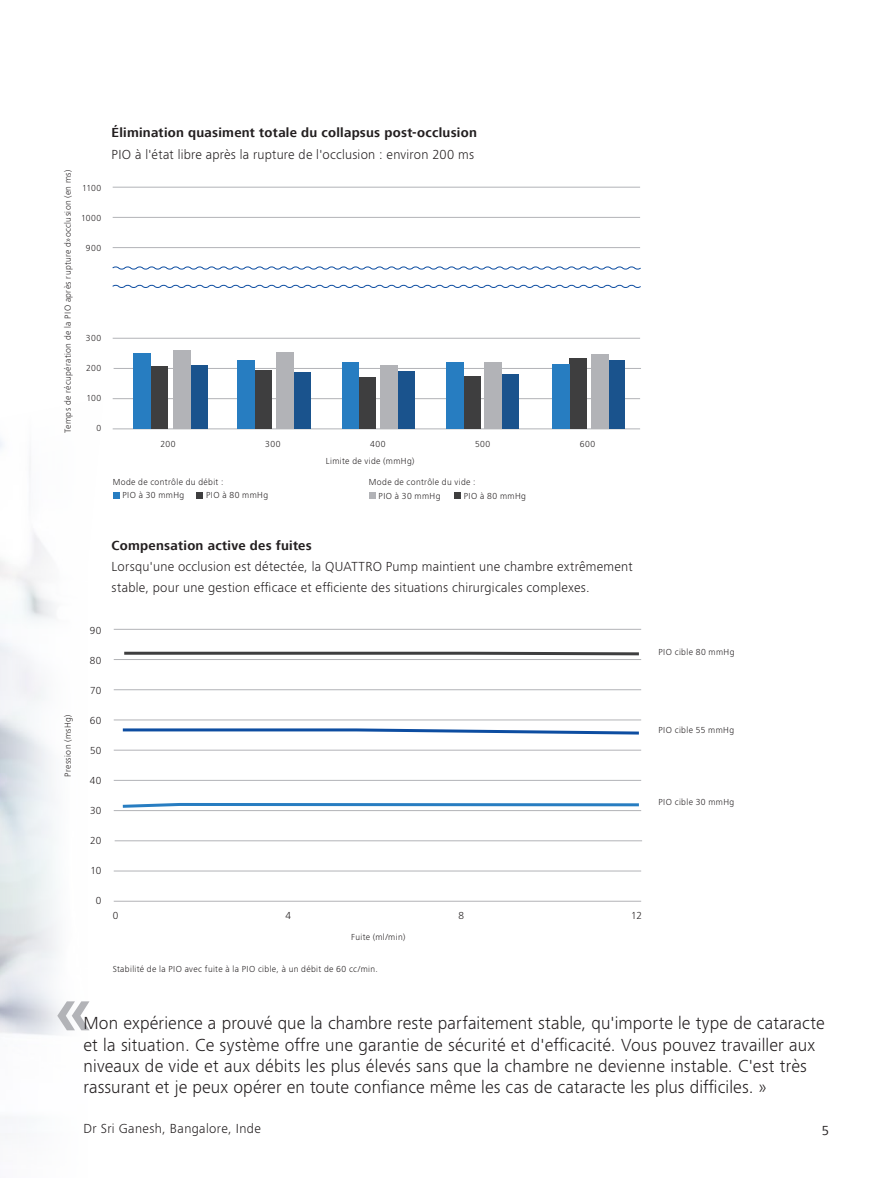
<style>
.page{position:relative;width:893px;height:1178px;background:#fff}
.page>*{position:absolute;margin:0;border:0;box-sizing:border-box;transform-origin:0 0}
.t1{font:700 72px "ZEISS Frutiger Next W1 G";color:#b2b3b7}
.t2{font:300 18px/21.1px "ZEISS Frutiger Next W1 G";letter-spacing:.01em;color:#231f20}
.t3{font:300 13.5px/21.1px "ZEISS Frutiger Next W1 G";letter-spacing:.02em;color:#231f20}
.t4{font:700 13.5px "ZEISS Frutiger Next W1 G";letter-spacing:.02em;color:#231f20}
.t5{font:13.5px "ZEISS Frutiger Next W1 G";color:#231f20}
.t6{font:300 10.5px "ZEISS Frutiger Next W1 G";letter-spacing:.04em;color:#231f20}
.t7{font:300 9px "ZEISS Frutiger Next W1 G";letter-spacing:.045em;color:#231f20}
</style>
<div class="page">
<hr style="left:114px;top:629px;width:527px;height:1px;background:#b2b3b7">
<hr style="left:114px;top:659px;width:527px;height:1px;background:#b2b3b7">
<hr style="left:114px;top:689px;width:527px;height:1px;background:#b2b3b7">
<hr style="left:114px;top:720px;width:527px;height:1px;background:#b2b3b7">
<hr style="left:114px;top:871px;width:527px;height:1px;background:#b2b3b7">
<hr style="left:114px;top:901px;width:527px;height:1px;background:#b2b3b7">
<hr style="left:114px;top:750px;width:527px;height:1px;background:#b2b3b7">
<hr style="left:114px;top:780px;width:527px;height:1px;background:#b2b3b7">
<hr style="left:114px;top:810px;width:527px;height:1px;background:#b2b3b7">
<hr style="left:115px;top:840px;width:527px;height:1px;background:#b2b3b7">
<svg style="left:122px;top:728px;width:517px;height:7px"></svg>
<svg style="left:122px;top:803px;width:517px;height:5px"></svg>
<svg style="left:124px;top:651px;width:515px;height:5px"></svg>
<div style="left:113px;top:492px;width:6px;height:7px;background:#277dc1"></div>
<div style="left:197px;top:492px;width:6px;height:7px;background:#3e3e3f"></div>
<svg style="left:369px;top:493px;width:6px;height:6px"></svg>
<svg style="left:455px;top:493px;width:6px;height:6px"></svg>
<hr style="left:113px;top:187px;width:527px;height:1px;background:#b2b3b7">
<hr style="left:113px;top:217px;width:527px;height:1px;background:#b2b3b7">
<hr style="left:113px;top:247px;width:527px;height:1px;background:#b2b3b7">
<hr style="left:113px;top:398px;width:527px;height:1px;background:#b2b3b7">
<hr style="left:113px;top:429px;width:527px;height:1px;background:#b2b3b7">
<hr style="left:113px;top:338px;width:527px;height:1px;background:#b2b3b7">
<hr style="left:114px;top:368px;width:527px;height:1px;background:#b2b3b7">
<div style="left:190px;top:366px;width:17px;height:63px;background:#1a538d"></div>
<div style="left:173px;top:350px;width:18px;height:79px;background:#b2b3b7"></div>
<div style="left:294px;top:372px;width:17px;height:57px;background:#1a538d"></div>
<div style="left:277px;top:353px;width:17px;height:76px;background:#b2b3b7"></div>
<div style="left:398px;top:371px;width:17px;height:58px;background:#1a538d"></div>
<div style="left:381px;top:365px;width:17px;height:64px;background:#b2b3b7"></div>
<div style="left:502px;top:375px;width:17px;height:54px;background:#1a538d"></div>
<div style="left:485px;top:362px;width:17px;height:67px;background:#b2b3b7"></div>
<div style="left:570px;top:358px;width:17px;height:71px;background:#3e3e3f"></div>
<div style="left:553px;top:364px;width:17px;height:65px;background:#277dc1"></div>
<div style="left:151px;top:367px;width:17px;height:62px;background:#3e3e3f"></div>
<div style="left:134px;top:353px;width:17px;height:76px;background:#277dc1"></div>
<div style="left:254px;top:370px;width:17px;height:59px;background:#3e3e3f"></div>
<div style="left:237px;top:361px;width:17px;height:68px;background:#277dc1"></div>
<div style="left:359px;top:377px;width:17px;height:52px;background:#3e3e3f"></div>
<div style="left:342px;top:362px;width:17px;height:67px;background:#277dc1"></div>
<div style="left:463px;top:376px;width:17px;height:53px;background:#3e3e3f"></div>
<div style="left:446px;top:362px;width:17px;height:67px;background:#277dc1"></div>
<div style="left:608px;top:361px;width:17px;height:68px;background:#1a538d"></div>
<div style="left:591px;top:354px;width:17px;height:75px;background:#b2b3b7"></div>
<svg style="left:112px;top:266px;width:529px;height:4px"></svg>
<svg style="left:112px;top:284px;width:529px;height:4px"></svg>
<p class="t7" style="left:61px;top:433px;width:265px;rotate:-90deg">Temps de récupération de la PIO après rupture d»occlusion (en ms)</p>
<p class="t7" style="left:82px;top:182px;width:21px">1100</p>
<p class="t7" style="left:81px;top:212px;width:22px">1000</p>
<p class="t7" style="left:86px;top:242px;width:17px">900</p>
<p class="t7" style="left:86px;top:332px;width:17px">300</p>
<p class="t7" style="left:86px;top:362px;width:17px">200</p>
<p class="t7" style="left:86px;top:392px;width:16px">100</p>
<p class="t7" style="left:96px;top:422px;width:6px">0</p>
<p class="t4" style="left:112px;top:125px;width:367px">Élimination quasiment totale du collapsus post-occlusion</p>
<p class="t3" style="left:112px;top:143px;width:364px">PIO à l'état libre après la rupture de l'occlusion : environ 200 ms</p>
<p class="t7" style="left:161px;top:437px;width:17px">200</p>
<p class="t7" style="left:265px;top:437px;width:17px">300</p>
<p class="t7" style="left:370px;top:437px;width:17px">400</p>
<p class="t7" style="left:475px;top:437px;width:17px">500</p>
<p class="t7" style="left:580px;top:437px;width:17px">600</p>
<p class="t7" style="left:326px;top:454px;width:90px">Limite de vide (mmHg)</p>
<p class="t7" style="left:113px;top:476px;width:112px">Mode de contrôle du débit :</p>
<p class="t7" style="left:369px;top:476px;width:108px">Mode de contrôle du vide :</p>
<p class="t7" style="left:122px;top:489px;width:63px">PIO à 30 mmHg</p>
<p class="t7" style="left:206px;top:489px;width:64px">PIO à 80 mmHg</p>
<p class="t7" style="left:379px;top:489px;width:63px">PIO à 30 mmHg</p>
<p class="t7" style="left:464px;top:489px;width:64px">PIO à 80 mmHg</p>
<p class="t7" style="left:61px;top:777px;width:64px;rotate:-90deg">Pression (msHg)</p>
<p class="t4" style="left:112px;top:538px;width:202px">Compensation active des fuites</p>
<p class="t3" style="left:112px;top:555px;width:523px">Lorsqu'une occlusion est détectée, la QUATTRO Pump maintient une chambre extrêmement stable, pour une gestion efficace et efficiente des situations chirurgicales complexes.</p>
<p class="t6" style="left:90px;top:623px;width:13px">90</p>
<p class="t6" style="left:90px;top:653px;width:13px">80</p>
<p class="t6" style="left:90px;top:683px;width:13px">70</p>
<p class="t6" style="left:90px;top:713px;width:13px">60</p>
<p class="t6" style="left:90px;top:743px;width:13px">50</p>
<p class="t6" style="left:90px;top:773px;width:13px">40</p>
<p class="t6" style="left:90px;top:803px;width:13px">30</p>
<p class="t6" style="left:90px;top:833px;width:13px">20</p>
<p class="t6" style="left:90px;top:863px;width:13px">10</p>
<p class="t6" style="left:96px;top:893px;width:7px">0</p>
<p class="t6" style="left:113px;top:908px;width:7px">0</p>
<p class="t6" style="left:286px;top:908px;width:7px">4</p>
<p class="t6" style="left:458px;top:908px;width:7px">8</p>
<p class="t6" style="left:631px;top:908px;width:12px">12</p>
<p class="t7" style="left:351px;top:931px;width:56px">Fuite (ml/min)</p>
<p class="t7" style="left:113px;top:962px;width:267px">Stabilité de la PIO avec fuite à la PIO cible, à un débit de 60 cc/min.</p>
<p class="t7" style="left:659px;top:646px;width:77px">PIO cible 80 mmHg</p>
<p class="t7" style="left:659px;top:723px;width:77px">PIO cible 55 mmHg</p>
<p class="t7" style="left:659px;top:796px;width:77px">PIO cible 30 mmHg</p>
<h1 class="t1" style="left:56px;top:969px;width:37px">«</h1>
<p class="t2" style="left:83px;top:1012px;width:743px">Mon expérience a prouvé que la chambre reste parfaitement stable, qu'importe le type de cataracte et la situation. Ce système offre une garantie de sécurité et d'efficacité. Vous pouvez travailler aux niveaux de vide et aux débits les plus élevés sans que la chambre ne devienne instable. C'est très rassurant et je peux opérer en toute confiance même les cas de cataracte les plus difficiles. »</p>
<p class="t5" style="left:822px;top:1123px;width:9px">5</p>
<p class="t3" style="left:83px;top:1117px;width:179px">Dr Sri Ganesh, Bangalore, Inde</p>
</div>
